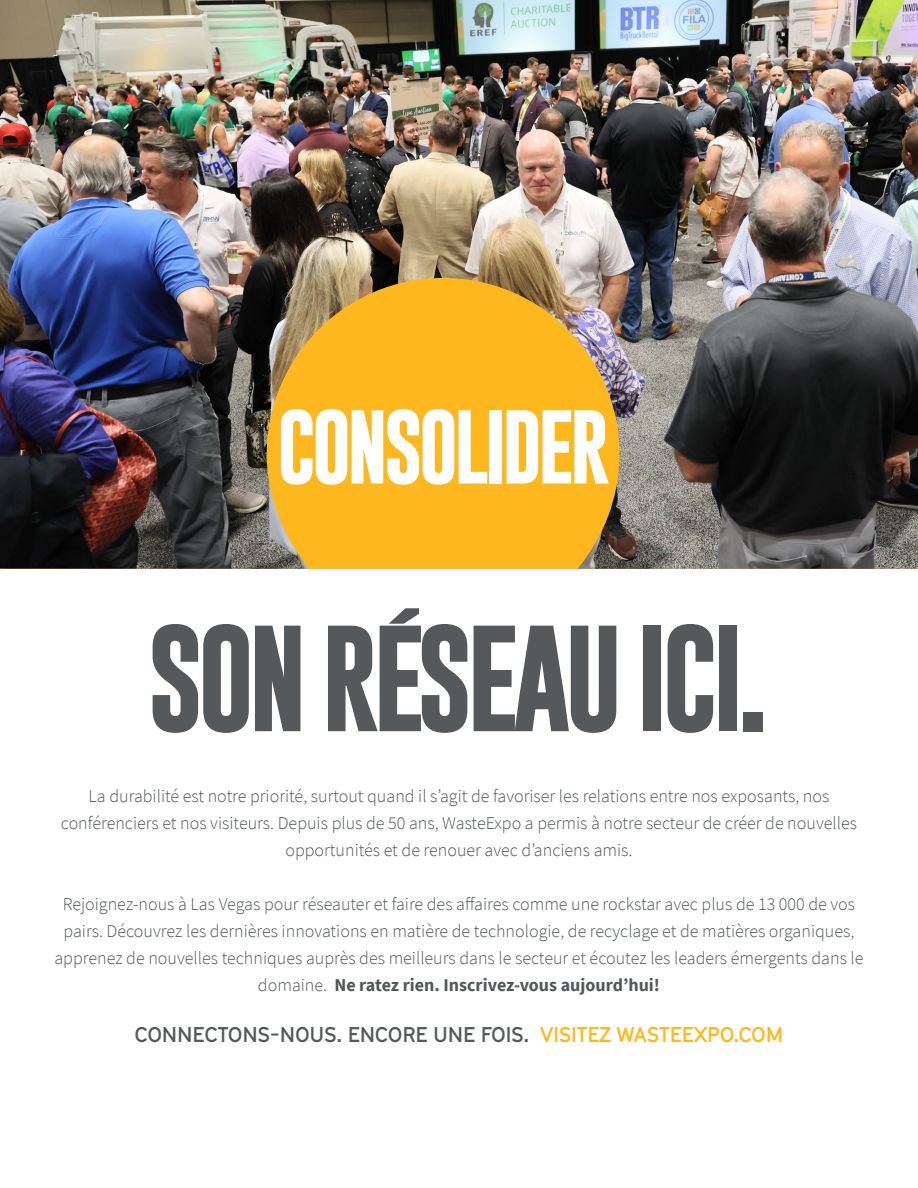
<style>
.page{position:relative;width:918px;height:1188px;background:#fff}
.page>*{position:absolute;margin:0;border:0;box-sizing:border-box;transform-origin:0 0}
.t1{font:700 108px "Gobold";letter-spacing:-.06em;color:#56595b}
.t2{font:700 75px "Gobold";letter-spacing:-.06em;color:#fff}
.t3{font:700 21px "GT Cinetype";letter-spacing:-.01em;color:#56595b}
.t4{font:300 18px/27px "Source Sans Pro";color:#52575a;text-align:center}
.s1{font-weight:700}
.s2{color:#ffb71e}
</style>
<div class="page">
<img style="left:0;top:0;width:918px;height:569px">
<h2 class="t2" style="left:277px;top:398px;width:335px">CONSOLIDER</h2>
<h1 class="t1" style="left:147px;top:608px;width:624px">SON RÉSEAU ICI.</h1>
<p class="t4" style="left:61px;top:783px;width:798px">La durabilité est notre priorité, surtout quand il s’agit de favoriser les relations entre nos exposants, nos conférenciers et nos visiteurs. Depuis plus de 50 ans, WasteExpo a permis à notre secteur de créer de nouvelles opportunités et de renouer avec d’anciens amis.</p>
<p class="t4" style="left:54px;top:891px;width:811px">Rejoignez-nous à Las Vegas pour réseauter et faire des affaires comme une rockstar avec plus de 13 000 de vos pairs. Découvrez les dernières innovations en matière de technologie, de recyclage et de matières organiques, apprenez de nouvelles techniques auprès des meilleurs dans le secteur et écoutez les leaders émergents dans le domaine. <span class="s1">Ne ratez rien. Inscrivez-vous aujourd’hui!</span></p>
<p class="t3" style="left:135px;top:1022px;width:650px">CONNECTONS-NOUS. ENCORE UNE FOIS. <span class="s2">VISITEZ WASTEEXPO.COM</span></p>
</div>
